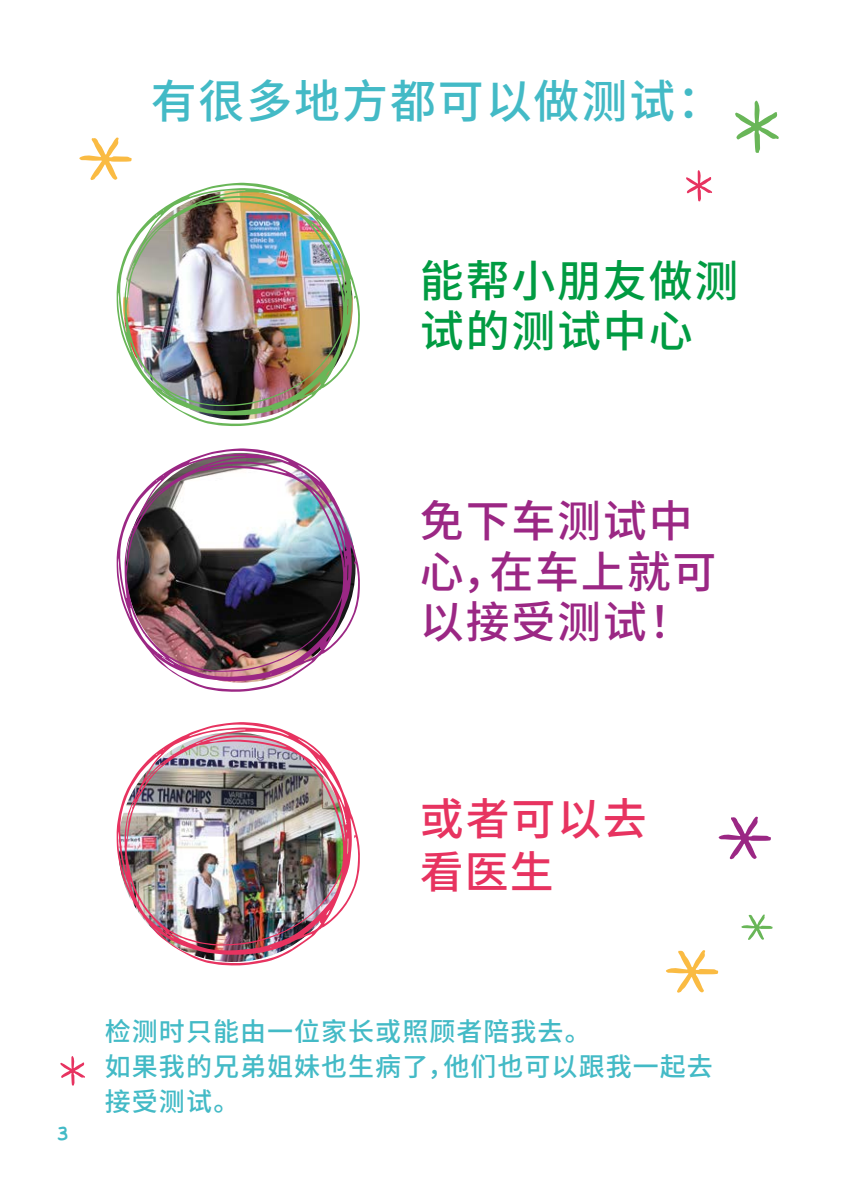
<style>
.page{position:relative;width:842px;height:1191px;background:#fff}
.page>*{position:absolute;margin:0;border:0;box-sizing:border-box;transform-origin:0 0}
.t1{font:500 46px "Source Han Sans TC";letter-spacing:.04em;color:#43bac6}
.t2{font:500 44px/50.6px "Source Han Sans TC";letter-spacing:.04em;color:#9b2784}
.t3{font:500 44px/50.6px "Source Han Sans TC";letter-spacing:.04em;color:#009b42}
.t4{font:500 44px/52.8px "Source Han Sans TC";letter-spacing:.04em;color:#e73360}
.t5{font:500 26px/34.6px "Source Han Sans TC";letter-spacing:.04em;color:#43bac6}
.t6{font:25px "Little Bird";color:#43bac6}
</style>
<div class="page">
<img style="left:117px;top:722px;width:243px;height:244px">
<img style="left:117px;top:448px;width:243px;height:244px">
<img style="left:117px;top:183px;width:243px;height:243px">
<svg style="left:60px;top:1056px;width:25px;height:29px"></svg>
<svg style="left:735px;top:100px;width:44px;height:53px"></svg>
<svg style="left:718px;top:816px;width:53px;height:43px"></svg>
<svg style="left:666px;top:950px;width:52px;height:42px"></svg>
<svg style="left:79px;top:137px;width:53px;height:43px"></svg>
<svg style="left:741px;top:914px;width:32px;height:26px"></svg>
<svg style="left:686px;top:170px;width:26px;height:31px"></svg>
<h1 class="t1" style="left:151px;top:76px;width:574px">有很多地方都可以做测试：</h1>
<h2 class="t3" style="left:420px;top:256px;width:320px">能帮小朋友做测试的测试中心</h2>
<h2 class="t2" style="left:420px;top:496px;width:298px">免下车测试中心，在车上就可以接受测试！</h2>
<h2 class="t4" style="left:420px;top:793px;width:229px">或者可以去看医生</h2>
<p class="t6" style="left:57px;top:1125px;width:13px">3</p>
<p class="t5" style="left:105px;top:1015px;width:609px">检测时只能由一位家长或照顾者陪我去。<br>如果我的兄弟姐妹也生病了，他们也可以跟我一起去接受测试。</p>
</div>
